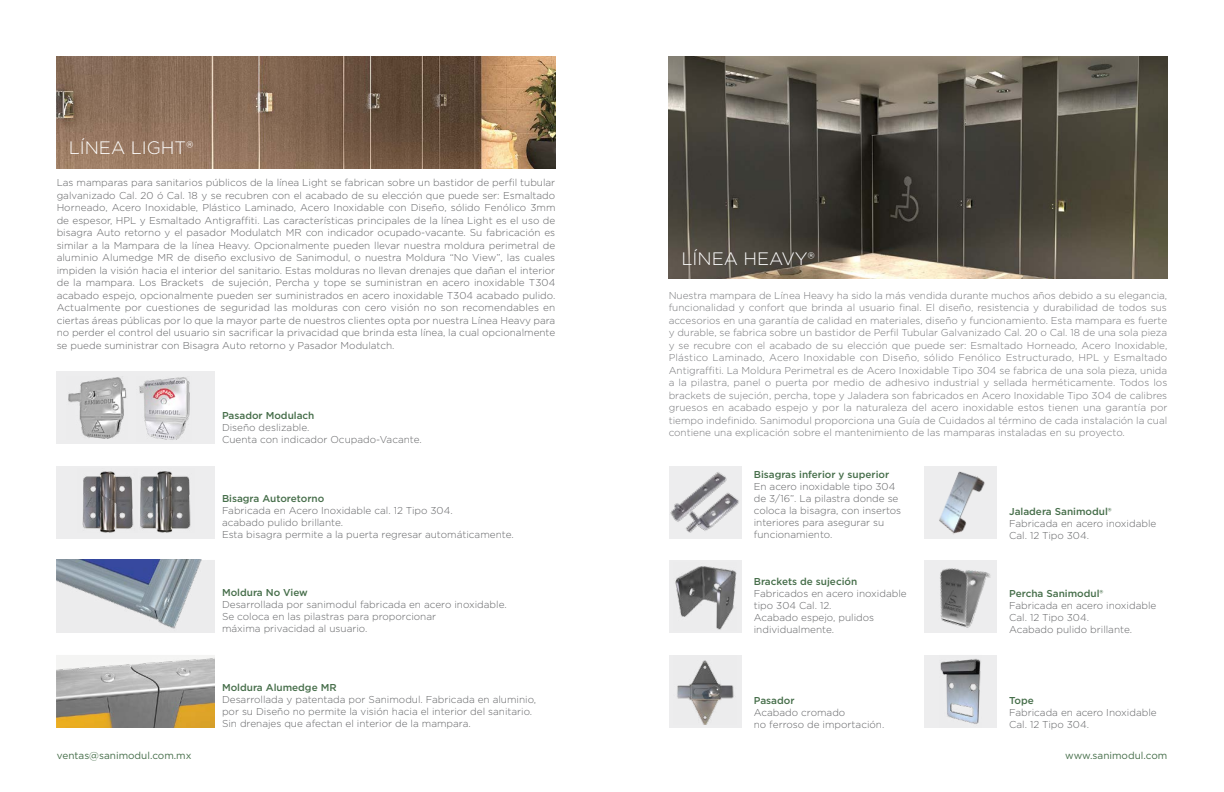
<style>
.page{position:relative;width:1224px;height:792px;background:#fff}
.page>*{position:absolute;margin:0;border:0;box-sizing:border-box;transform-origin:0 0}
.t1{font:300 18px "Gotham";color:#fff}
.t2{font:300 10px/12.5px "Gotham";color:#636466}
.t3{font:300 10px/12.5px "Gotham";color:#77787b;text-align:justify}
.t4{font:500 10px "Gotham";color:#466e4a}
.t5{font:10px "Gotham";color:#466e4a}
</style>
<div class="page">
<img style="left:57px;top:560px;width:158px;height:73px">
<div style="left:57px;top:466px;width:158px;height:73px;background:#ededee"></div>
<img style="left:140px;top:471px;width:51px;height:61px">
<img style="left:82px;top:471px;width:52px;height:61px">
<img style="left:57px;top:57px;width:498px;height:111px">
<img style="left:57px;top:655px;width:158px;height:73px">
<div style="left:924px;top:466px;width:73px;height:73px;background:#ededee"></div>
<div style="left:924px;top:560px;width:73px;height:73px;background:#ededee"></div>
<div style="left:924px;top:655px;width:73px;height:73px;background:#ededee"></div>
<div style="left:669px;top:655px;width:73px;height:73px;background:#ededee"></div>
<div style="left:669px;top:560px;width:73px;height:73px;background:#ededee"></div>
<img style="left:675px;top:566px;width:61px;height:64px">
<img style="left:940px;top:659px;width:41px;height:65px">
<img style="left:940px;top:568px;width:51px;height:60px">
<img style="left:677px;top:660px;width:57px;height:64px">
<img style="left:939px;top:471px;width:46px;height:63px">
<img style="left:669px;top:57px;width:498px;height:221px">
<img style="left:669px;top:466px;width:73px;height:73px">
<div style="left:57px;top:371px;width:158px;height:73px;background:#ededee"></div>
<img style="left:68px;top:377px;width:59px;height:62px">
<img style="left:139px;top:377px;width:51px;height:63px">
<p class="t1" style="left:69px;top:136px;width:126px">LÍNEA LIGHT®</p>
<p class="t2" style="left:57px;top:176px;width:500px;text-align:justify">Las mamparas para sanitarios públicos de la línea Light se fabrican sobre un bastidor de perfil tubular galvanizado Cal. 20 ó Cal. 18 y se recubren con el acabado de su elección que puede ser: Esmaltado Horneado, Acero Inoxidable, Plástico Laminado, Acero Inoxidable con Diseño, sólido Fenólico 3mm de espesor, HPL y Esmaltado Antigraffiti. Las características principales de la línea Light es el uso de bisagra Auto retorno y el pasador Modulatch MR con indicador ocupado-vacante. Su fabricación es similar a la Mampara de la línea Heavy. Opcionalmente pueden llevar nuestra moldura perimetral de aluminio Alumedge MR de diseño exclusivo de Sanimodul, o nuestra Moldura “No View”, las cuales impiden la visión hacia el interior del sanitario. Estas molduras no llevan drenajes que dañan el interior de la mampara. Los Brackets de sujeción, Percha y tope se suministran en acero inoxidable T304 acabado espejo, opcionalmente pueden ser suministrados en acero inoxidable T304 acabado pulido.<br>Actualmente por cuestiones de seguridad las molduras con cero visión no son recomendables en ciertas áreas públicas por lo que la mayor parte de nuestros clientes opta por nuestra Línea Heavy para no perder el control del usuario sin sacrificar la privacidad que brinda esta línea, la cual opcionalmente se puede suministrar con Bisagra Auto retorno y Pasador Modulatch.</p>
<p class="t4" style="left:222px;top:409px;width:94px">Pasador Modulach</p>
<p class="t2" style="left:222px;top:421px;width:89px">Diseño deslizable.</p>
<p class="t2" style="left:222px;top:433px;width:201px">Cuenta con indicador Ocupado-Vacante.</p>
<p class="t4" style="left:222px;top:492px;width:104px">Bisagra Autoretorno</p>
<p class="t2" style="left:222px;top:504px;width:232px;line-height:12px">Fabricada en Acero Inoxidable cal. 12 Tipo 304. acabado pulido brillante.</p>
<p class="t2" style="left:222px;top:528px;width:293px">Esta bisagra permite a la puerta regresar automáticamente.</p>
<p class="t4" style="left:222px;top:586px;width:87px">Moldura No View</p>
<p class="t2" style="left:222px;top:598px;width:286px">Desarrollada por sanimodul fabricada en acero inoxidable.</p>
<p class="t2" style="left:222px;top:610px;width:216px;line-height:12px">Se coloca en las pilastras para proporcionar máxima privacidad al usuario.</p>
<p class="t4" style="left:222px;top:681px;width:116px">Moldura Alumedge MR</p>
<p class="t2" style="left:222px;top:693px;width:316px;line-height:12px">Desarrollada y patentada por Sanimodul. Fabricada en aluminio, por su Diseño no permite la visión hacia el interior del sanitario.</p>
<p class="t2" style="left:222px;top:717px;width:250px">Sin drenajes que afectan el interior de la mampara.</p>
<p class="t1" style="left:681px;top:248px;width:135px">LÍNEA HEAVY®</p>
<p class="t3" style="left:669px;top:288px;width:500px">Nuestra mampara de Línea Heavy ha sido la más vendida durante muchos años debido a su elegancia, funcionalidad y confort que brinda al usuario final. El diseño, resistencia y durabilidad de todos sus accesorios en una garantía de calidad en materiales, diseño y funcionamiento. Esta mampara es fuerte y durable, se fabrica sobre un bastidor de Perfil Tubular Galvanizado Cal. 20 o Cal. 18 de una sola pieza y se recubre con el acabado de su elección que puede ser: Esmaltado Horneado, Acero Inoxidable, Plástico Laminado, Acero Inoxidable con Diseño, sólido Fenólico Estructurado, HPL y Esmaltado Antigraffiti. La Moldura Perimetral es de Acero Inoxidable Tipo 304 se fabrica de una sola pieza, unida a la pilastra, panel o puerta por medio de adhesivo industrial y sellada herméticamente. Todos los brackets de sujeción, percha, tope y Jaladera son fabricados en Acero Inoxidable Tipo 304 de calibres gruesos en acabado espejo y por la naturaleza del acero inoxidable estos tienen una garantía por tiempo indefinido. Sanimodul proporciona una Guía de Cuidados al término de cada instalación la cual contiene una explicación sobre el mantenimiento de las mamparas instaladas en su proyecto.</p>
<p class="t4" style="left:754px;top:468px;width:137px">Bisagras inferior y superior</p>
<p class="t2" style="left:754px;top:480px;width:149px;line-height:12px">En acero inoxidable tipo 304 de 3/16”. La pilastra donde se coloca la bisagra, con insertos interiores para asegurar su funcionamiento.</p>
<p class="t4" style="left:1009px;top:505px;width:104px">Jaladera Sanimodul®</p>
<p class="t2" style="left:1009px;top:517px;width:149px;line-height:12px">Fabricada en acero inoxidable<br>Cal. 12 Tipo 304.</p>
<p class="t4" style="left:754px;top:575px;width:105px">Brackets de sujeción</p>
<p class="t2" style="left:754px;top:587px;width:154px;line-height:12px">Fabricados en acero inoxidable tipo 304 Cal. 12.</p>
<p class="t2" style="left:754px;top:611px;width:122px;line-height:12px">Acabado espejo, pulidos individualmente.</p>
<p class="t4" style="left:754px;top:693px;width:42px">Pasador</p>
<p class="t2" style="left:754px;top:705px;width:93px">Acabado cromado</p>
<p class="t2" style="left:754px;top:717px;width:132px">no ferroso de importación.</p>
<p class="t4" style="left:1009px;top:587px;width:96px">Percha Sanimodul®</p>
<p class="t2" style="left:1009px;top:599px;width:149px;line-height:12px">Fabricada en acero inoxidable<br>Cal. 12 Tipo 304.</p>
<p class="t2" style="left:1009px;top:623px;width:124px">Acabado pulido brillante.</p>
<p class="t4" style="left:1009px;top:693px;width:26px">Tope</p>
<p class="t2" style="left:1009px;top:706px;width:149px;line-height:12px">Fabricada en acero Inoxidable<br>Cal. 12 Tipo 304.</p>
<p class="t5" style="left:57px;top:749px;width:136px">ventas@sanimodul.com.mx</p>
<p class="t5" style="left:1065px;top:749px;width:104px">www.sanimodul.com</p>
</div>
